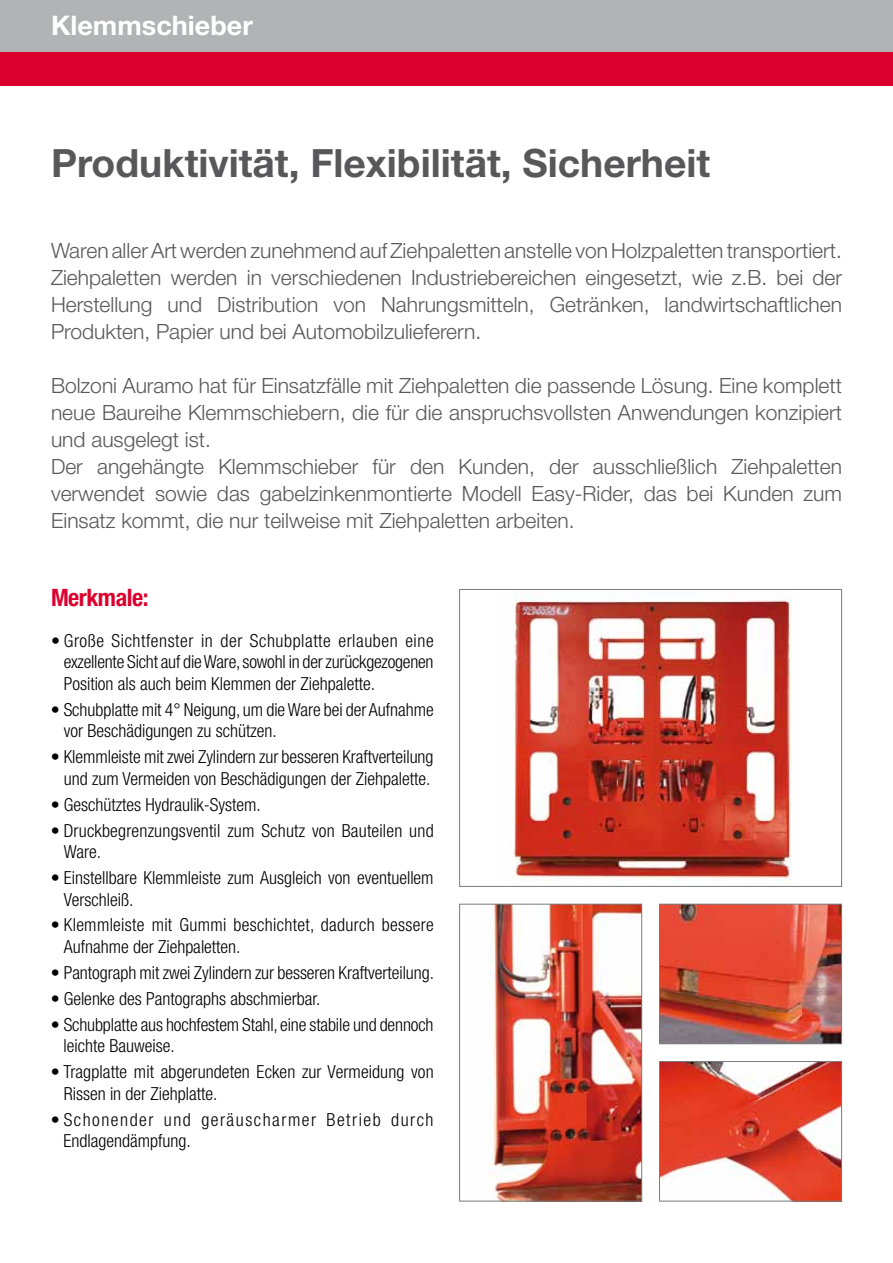
<style>
.page{position:relative;width:893px;height:1263px;background:#fff}
.page>*{position:absolute;margin:0;border:0;box-sizing:border-box;transform-origin:0 0}
.t1{font:700 39px "Helvetica Neue LT Std";color:#58585a}
.t2{font:700 27px "Helvetica Neue LT Std";color:#fff}
.t3{font:700 condensed 24px "Helvetica Neue LT Std";letter-spacing:-.02em;color:#dc002e}
.t4{font:300 21px/27px "Helvetica Neue LT Std";color:#58585a;text-align:justify}
.t5{font:300 condensed 18px/21.6px "Helvetica Neue LT Std";color:#000}
.t6{font:300 condensed 18px/21.6px "Helvetica Neue LT Std";letter-spacing:.02em;color:#000}
.t7{font:300 condensed 18px/21.6px "Helvetica Neue LT Std";letter-spacing:.085em;color:#000}
</style>
<div class="page">
<div style="left:0;top:51px;width:893px;height:34px;background:#dc002e"></div>
<div style="left:0;top:0;width:893px;height:51px;background:#b1b3b4"></div>
<img style="left:514px;top:595px;width:279px;height:288px">
<div style="left:459px;top:589px;width:383px;height:298px;border:1px solid #7b7c7e"></div>
<img style="left:661px;top:906px;width:179px;height:136px">
<div style="left:659px;top:904px;width:183px;height:140px;border:1px solid #7b7c7e"></div>
<img style="left:661px;top:1063px;width:179px;height:136px">
<div style="left:659px;top:1061px;width:183px;height:140px;border:1px solid #7b7c7e"></div>
<img style="left:489px;top:906px;width:151px;height:293px">
<div style="left:459px;top:904px;width:183px;height:297px;border:1px solid #7b7c7e"></div>
<h2 class="t2" style="left:51px;top:9px;width:203px">Klemmschieber</h2>
<h1 class="t1" style="left:51px;top:139px;width:661px">Produktivität, Flexibilität, Sicherheit</h1>
<p class="t4" style="left:51px;top:237px;width:792px">Waren aller Art werden zunehmend auf Ziehpaletten anstelle von Holzpaletten transportiert.<br>Ziehpaletten werden in verschiedenen Industriebereichen eingesetzt, wie z.B. bei der Herstellung und Distribution von Nahrungsmitteln, Getränken, landwirtschaftlichen Produkten, Papier und bei Automobilzulieferern.</p>
<p class="t4" style="left:51px;top:372px;width:792px;text-align:left">Bolzoni Auramo hat für Einsatzfälle mit Ziehpaletten die passende Lösung. Eine komplett neue Baureihe Klemmschiebern, die für die anspruchsvollsten Anwendungen konzipiert und ausgelegt ist.<br>Der angehängte Klemmschieber für den Kunden, der ausschließlich Ziehpaletten verwendet sowie das gabelzinkenmontierte Modell Easy-Rider, das bei Kunden zum Einsatz kommt, die nur teilweise mit Ziehpaletten arbeiten.</p>
<h3 class="t3" style="left:51px;top:583px;width:99px">Merkmale:</h3>
<p class="t5" style="left:64px;top:629px;width:371px;text-align:justify;text-indent:-13px">• Große Sichtfenster in der Schubplatte erlauben eine exzellente Sicht auf dieWare,sowohl in der zurückgezogenen Position als auch beim Klemmen der Ziehpalette.</p>
<p class="t5" style="left:64px;top:698px;width:371px;text-indent:-13px">• Schubplatte mit 4° Neigung, um dieWare bei der Aufnahme vor Beschädigungen zu schützen.</p>
<p class="t5" style="left:51px;top:746px;width:384px;text-align:center">• Klemmleiste mit zwei Zylindern zur besseren Kraftverteilung und zum Vermeiden von Beschädigungen der Ziehpalette.</p>
<p class="t5" style="left:51px;top:793px;width:211px">• Geschütztes Hydraulik-System.</p>
<p class="t5" style="left:64px;top:819px;width:371px;text-indent:-13px">• Druckbegrenzungsventil zum Schutz von Bauteilen und<br>Ware.</p>
<p class="t5" style="left:64px;top:867px;width:371px;text-indent:-13px">• Einstellbare Klemmleiste zum Ausgleich von eventuellem<br>Verschleiß.</p>
<p class="t6" style="left:64px;top:914px;width:371px;text-indent:-13px">• Klemmleiste mit Gummi beschichtet, dadurch bessere<br>Aufnahme der Ziehpaletten.</p>
<p class="t5" style="left:51px;top:961px;width:385px">• Pantograph mit zwei Zylindern zur besseren Kraftverteilung.</p>
<p class="t5" style="left:51px;top:987px;width:271px">• Gelenke des Pantographs abschmierbar.</p>
<p class="t5" style="left:64px;top:1013px;width:371px;text-indent:-13px">• Schubplatte aus hochfestem Stahl, eine stabile und dennoch leichte Bauweise.</p>
<p class="t5" style="left:64px;top:1061px;width:371px;text-indent:-13px">• Tragplatte mit abgerundeten Ecken zur Vermeidung von<br>Rissen in der Ziehplatte.</p>
<p class="t7" style="left:64px;top:1108px;width:371px;text-indent:-13px">• Schonender und geräuscharmer Betrieb durch<br>Endlagendämpfung.</p>
</div>
